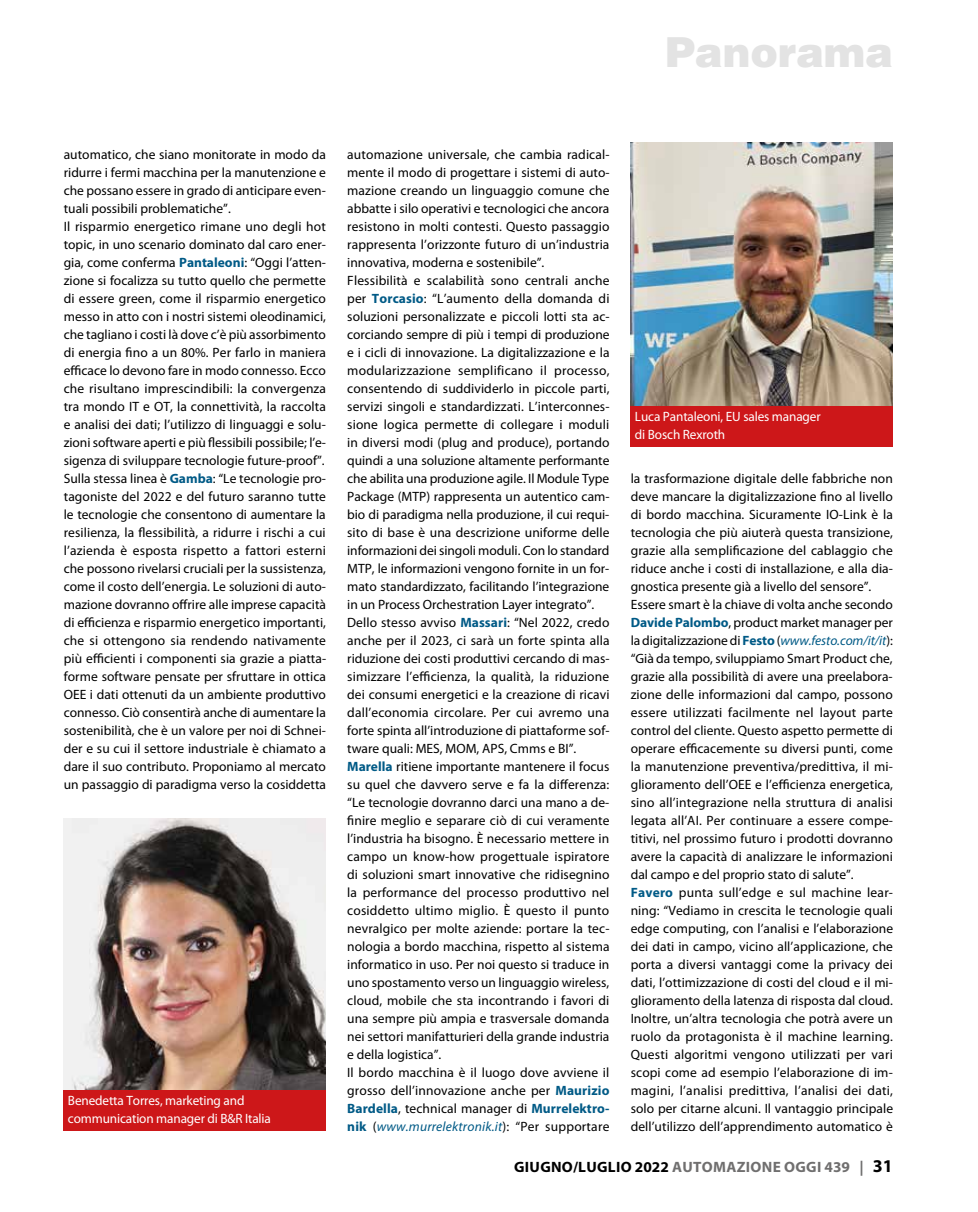
<style>
.page{position:relative;width:978px;height:1212px;background:#fff}
.page>*{position:absolute;margin:0;border:0;box-sizing:border-box;transform-origin:0 0}
.t1{font:900 41.4px "Helvetica LT Std";color:#e3e3e3}
.t2{font:700 15px "Myriad Pro";letter-spacing:.02em;color:#706f6f}
.t3{font:13.5px/18px "Myriad Pro";letter-spacing:.005em;color:#000}
.t4{font:13.5px/18px "Myriad Pro";letter-spacing:-.01em;color:#fff}
.s1{font-weight:700;color:#005a86}
.s2{font-style:italic;color:#005a86}
.s3{color:#000}
.s4{font-size:18px;color:#000}
</style>
<div class="page">
<img style="left:64px;top:818px;width:262px;height:273px">
<img style="left:631px;top:143px;width:262px;height:263px">
<div style="left:64px;top:1091px;width:262px;height:40px;background:#cd1719"></div>
<div style="left:631px;top:406px;width:262px;height:22px;background:#cd1719"></div>
<div style="left:631px;top:424px;width:262px;height:22px;background:#cd1719"></div>
<h1 class="t1" style="left:665px;top:25px;width:229px">Panorama</h1>
<p class="t3" style="left:64px;top:146px;width:264px">automatico, che siano monitorate in modo da ridurre i fermi macchina per la manutenzione e che possano essere in grado di anticipare even&shy;tuali possibili problematiche”.<br>Il risparmio energetico rimane uno degli hot topic, in uno scenario dominato dal caro ener&shy;gia, come conferma <span class="s1">Pantaleoni</span>: “Oggi l’atten&shy;zione si focalizza su tutto quello che permette di essere green, come il risparmio energetico messo in atto con i nostri sistemi oleodinamici, che tagliano i costi là dove c’è più assorbimento di energia fino a un 80%. Per farlo in maniera efficace lo devono fare in modo connesso. Ecco che risultano imprescindibili: la convergenza tra mondo IT e OT, la connettività, la raccolta e analisi dei dati; l’utilizzo di linguaggi e solu&shy;zioni software aperti e più flessibili possibile; l’e&shy;sigenza di sviluppare tecnologie future-proof”.<br>Sulla stessa linea è <span class="s1">Gamba</span>: “Le tecnologie pro&shy;tagoniste del 2022 e del futuro saranno tutte le tecnologie che consentono di aumentare la resilienza, la flessibilità, a ridurre i rischi a cui l’azienda è esposta rispetto a fattori esterni che possono rivelarsi cruciali per la sussistenza, come il costo dell’energia. Le soluzioni di auto&shy;mazione dovranno offrire alle imprese capacità di efficienza e risparmio energetico importanti, che si ottengono sia rendendo nativamente più efficienti i componenti sia grazie a piatta&shy;forme software pensate per sfruttare in ottica OEE i dati ottenuti da un ambiente produttivo connesso. Ciò consentirà anche di aumentare la sostenibilità, che è un valore per noi di Schnei&shy;der e su cui il settore industriale è chiamato a dare il suo contributo. Proponiamo al mercato un passaggio di paradigma verso la cosiddetta</p>
<p class="t3" style="left:347px;top:146px;width:264px">automazione universale, che cambia radical&shy;mente il modo di progettare i sistemi di auto&shy;mazione creando un linguaggio comune che abbatte i silo operativi e tecnologici che ancora resistono in molti contesti. Questo passaggio rappresenta l’orizzonte futuro di un’industria innovativa, moderna e sostenibile”.<br>Flessibilità e scalabilità sono centrali anche per <span class="s1">Torcasio</span>: “L’aumento della domanda di soluzioni personalizzate e piccoli lotti sta ac&shy;corciando sempre di più i tempi di produzione e i cicli di innovazione. La digitalizzazione e la modularizzazione semplificano il processo, consentendo di suddividerlo in piccole parti, servizi singoli e standardizzati. L’interconnes&shy;sione logica permette di collegare i moduli in diversi modi (plug and produce), portando quindi a una soluzione altamente performante che abilita una produzione agile. Il Module Type Package (MTP) rappresenta un autentico cam&shy;bio di paradigma nella produzione, il cui requi&shy;sito di base è una descrizione uniforme delle informazioni dei singoli moduli. Con lo standard MTP, le informazioni vengono fornite in un for&shy;mato standardizzato, facilitando l’integrazione in un Process Orchestration Layer integrato”.<br>Dello stesso avviso <span class="s1">Massari</span>: “Nel 2022, credo anche per il 2023, ci sarà un forte spinta alla riduzione dei costi produttivi cercando di mas&shy;simizzare l’efficienza, la qualità, la riduzione dei consumi energetici e la creazione di ricavi dall’economia circolare. Per cui avremo una forte spinta all’introduzione di piattaforme sof&shy;tware quali: MES, MOM, APS, Cmms e BI”.<br><span class="s1">Marella</span> ritiene importante mantenere il focus su quel che davvero serve e fa la differenza: “Le tecnologie dovranno darci una mano a de&shy;finire meglio e separare ciò di cui veramente l’industria ha bisogno. È necessario mettere in campo un know-how progettuale ispiratore di soluzioni smart innovative che ridisegnino la performance del processo produttivo nel cosiddetto ultimo miglio. È questo il punto nevralgico per molte aziende: portare la tec&shy;nologia a bordo macchina, rispetto al sistema informatico in uso. Per noi questo si traduce in uno spostamento verso un linguaggio wireless, cloud, mobile che sta incontrando i favori di una sempre più ampia e trasversale domanda nei settori manifatturieri della grande industria e della logistica”.<br>Il bordo macchina è il luogo dove avviene il grosso dell’innovazione anche per <span class="s1">Maurizio Bardella</span>, technical manager di <span class="s1">Murrelektro&shy;nik</span> (<span class="s2">www.murrelektronik.it</span>): “Per supportare</p>
<p class="t4" style="left:68px;top:1092px;width:204px">Benedetta Torres, marketing and communication manager di B&amp;R Italia</p>
<p class="t4" style="left:635px;top:408px;width:187px">Luca Pantaleoni, EU sales manager di Bosch Rexroth</p>
<p class="t3" style="left:631px;top:469px;width:264px">la trasformazione digitale delle fabbriche non deve mancare la digitalizzazione fino al livello di bordo macchina. Sicuramente IO-Link è la tecnologia che più aiuterà questa transizione, grazie alla semplificazione del cablaggio che riduce anche i costi di installazione, e alla dia&shy;gnostica presente già a livello del sensore”.<br>Essere smart è la chiave di volta anche secondo <span class="s1">Davide Palombo</span>, product market manager per la digitalizzazione di <span class="s1">Festo</span> (<span class="s2">www.festo.com/it/it</span>): “Già da tempo, sviluppiamo Smart Product che, grazie alla possibilità di avere una preelabora&shy;zione delle informazioni dal campo, possono essere utilizzati facilmente nel layout parte control del cliente. Questo aspetto permette di operare efficacemente su diversi punti, come la manutenzione preventiva/predittiva, il mi&shy;glioramento dell’OEE e l’efficienza energetica, sino all’integrazione nella struttura di analisi legata all’AI. Per continuare a essere compe&shy;titivi, nel prossimo futuro i prodotti dovranno avere la capacità di analizzare le informazioni dal campo e del proprio stato di salute”.<br><span class="s1">Favero</span> punta sull’edge e sul machine lear&shy;ning: “Vediamo in crescita le tecnologie quali edge computing, con l’analisi e l’elaborazione dei dati in campo, vicino all’applicazione, che porta a diversi vantaggi come la privacy dei dati, l’ottimizzazione di costi del cloud e il mi&shy;glioramento della latenza di risposta dal cloud.<br>Inoltre, un’altra tecnologia che potrà avere un ruolo da protagonista è il machine learning.<br>Questi algoritmi vengono utilizzati per vari scopi come ad esempio l’elaborazione di im&shy;magini, l’analisi predittiva, l’analisi dei dati, solo per citarne alcuni. Il vantaggio principale dell’utilizzo dell’apprendimento automatico è</p>
<p class="t2" style="left:514px;top:1157px;width:380px"><span class="s3">GIUGNO/LUGLIO 2022</span> AUTOMAZIONE OGGI 439 | <span class="s4">31</span></p>
</div>
